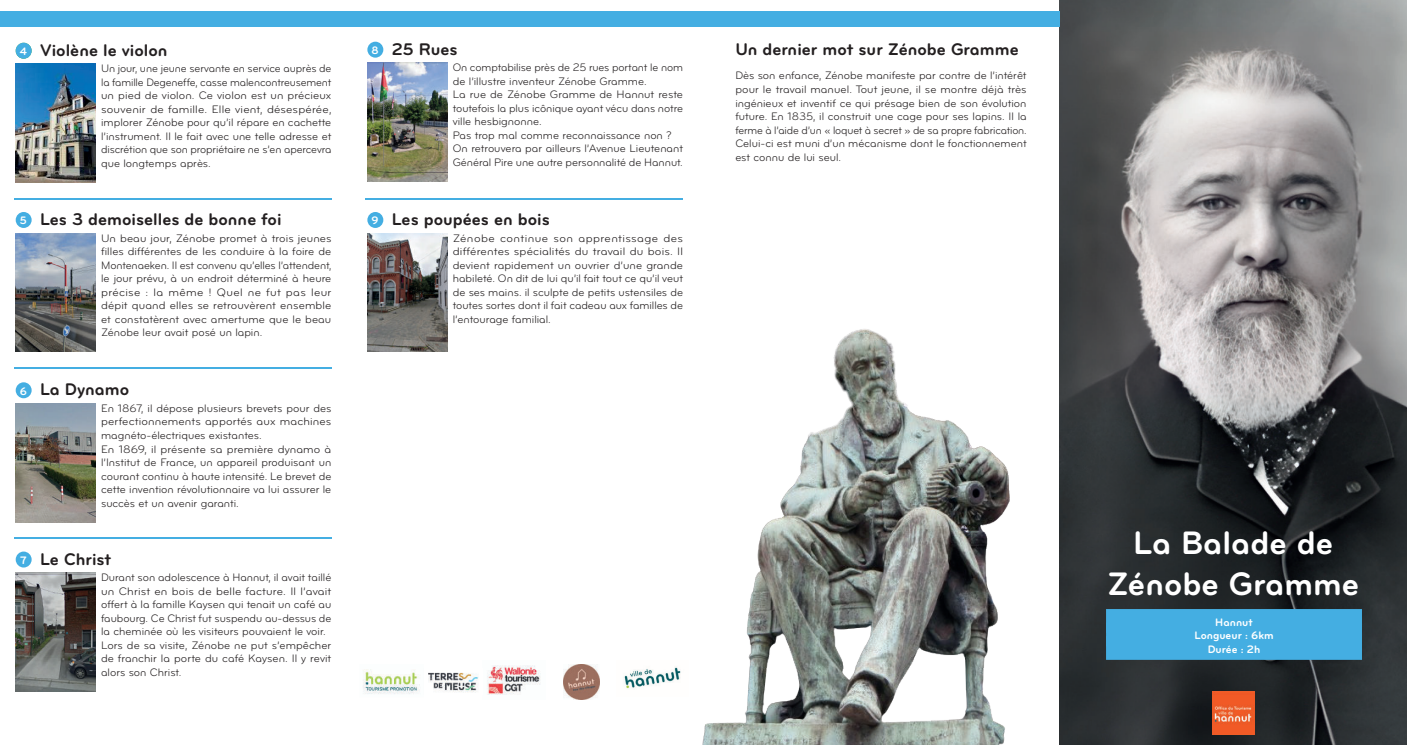
<style>
.page{position:relative;width:1407px;height:745px;background:#fff}
.page>*{position:absolute;margin:0;border:0;box-sizing:border-box;transform-origin:0 0}
.t1{font:33.75px/40.5px "Bryant Bold Alternate";color:#fff;text-align:center}
.t2{font:17.5px "Bryant Bold Alternate";color:#231f20}
.t3{font:11.25px/13.5px "Bryant Regular Alternate";color:#231f20;text-align:justify}
.t4{font:11.25px/13.5px "Bryant Regular Alternate";color:#231f20;text-align:justify;scale:1.05 1}
.t5{font:11.25px/13.5px "Bryant Bold Alternate";color:#fff;text-align:center}
.t6{font:700 11.25px "Bryant";color:#fff}
</style>
<div class="page">
<img style="left:1059px;top:0;width:348px;height:744px">
<img style="left:1212px;top:691px;width:42px;height:42px">
<div style="left:0;top:11px;width:1059px;height:16px;background:#44aee2"></div>
<div style="left:16px;top:212px;width:16px;height:16px;background:#44aee2;border-radius:50%"></div>
<div style="left:16px;top:43px;width:16px;height:16px;background:#44aee2;border-radius:50%"></div>
<div style="left:16px;top:382px;width:16px;height:16px;background:#44aee2;border-radius:50%"></div>
<div style="left:16px;top:551px;width:16px;height:16px;background:#44aee2;border-radius:50%"></div>
<div style="left:367px;top:42px;width:16px;height:16px;background:#44aee2;border-radius:50%"></div>
<div style="left:367px;top:212px;width:16px;height:16px;background:#44aee2;border-radius:50%"></div>
<img style="left:16px;top:64px;width:79px;height:118px">
<img style="left:16px;top:233px;width:79px;height:118px">
<img style="left:16px;top:403px;width:79px;height:118px">
<img style="left:16px;top:572px;width:79px;height:118px">
<img style="left:367px;top:63px;width:80px;height:118px">
<img style="left:367px;top:233px;width:80px;height:118px">
<hr style="left:14px;top:198px;width:317px;height:1px;background:#44aee2">
<hr style="left:365px;top:198px;width:317px;height:1px;background:#44aee2">
<hr style="left:14px;top:367px;width:317px;height:1px;background:#44aee2">
<hr style="left:14px;top:537px;width:317px;height:1px;background:#44aee2">
<img style="left:702px;top:329px;width:308px;height:415px">
<div style="left:1106px;top:608px;width:256px;height:24px;background:#44aee2"></div>
<div style="left:1106px;top:622px;width:256px;height:24px;background:#44aee2"></div>
<div style="left:1106px;top:635px;width:256px;height:24px;background:#44aee2"></div>
<img style="left:363px;top:669px;width:57px;height:25px">
<img style="left:623px;top:667px;width:58px;height:22px">
<img style="left:487px;top:665px;width:54px;height:30px">
<img style="left:563px;top:664px;width:36px;height:35px">
<img style="left:428px;top:672px;width:51px;height:20px">
<p class="t6" style="left:20px;top:44px;width:9px">4</p>
<p class="t6" style="left:19px;top:44px;width:9px">D</p>
<h2 class="t2" style="left:40px;top:43px;width:129px">Violène le violon</h2>
<p class="t6" style="left:371px;top:43px;width:9px">8</p>
<h2 class="t2" style="left:392px;top:42px;width:67px">25 Rues</h2>
<h2 class="t2" style="left:735px;top:42px;width:285px">Un dernier mot sur Zénobe Gramme</h2>
<p class="t3" style="left:101px;top:63px;width:232px">Un jour, une jeune servante en service auprès de la famille Degeneffe, casse malencontreusement un pied de violon. Ce violon est un précieux souvenir de famille. Elle vient, désespérée, implorer Zénobe pour qu’il répare en cachette l’instrument. Il le fait avec une telle adresse et discrétion que son propriétaire ne s’en apercevra que longtemps après.</p>
<p class="t3" style="left:453px;top:62px;width:232px;text-align:left">On comptabilise près de 25 rues portant le nom de l’illustre inventeur Zénobe Gramme.<br>La rue de Zénobe Gramme de Hannut reste toutefois la plus icônique ayant vécu dans notre ville hesbignonne.<br>Pas trop mal comme reconnaissance non ?<br>On retrouvera par ailleurs l’Avenue Lieutenant Général Pire une autre personnalité de Hannut.</p>
<p class="t3" style="left:735px;top:70px;width:293px">Dès son enfance, Zénobe manifeste par contre de l’intérêt pour le travail manuel. Tout jeune, il se montre déjà très ingénieux et inventif ce qui présage bien de son évolution future. En 1835, il construit une cage pour ses lapins. Il la ferme à l’aide d’un « loquet à secret » de sa propre fabrication.<br>Celui-ci est muni d’un mécanisme dont le fonctionnement est connu de lui seul.</p>
<p class="t6" style="left:20px;top:213px;width:9px">5</p>
<h2 class="t2" style="left:40px;top:212px;width:243px">Les 3 demoiselles de bonne foi</h2>
<p class="t6" style="left:371px;top:213px;width:9px">9</p>
<h2 class="t2" style="left:392px;top:212px;width:159px">Les poupées en bois</h2>
<p class="t3" style="left:101px;top:232px;width:232px">Un beau jour, Zénobe promet à trois jeunes filles différentes de les conduire à la foire de Montenaeken. Il est convenu qu’elles l’attendent, le jour prévu, à un endroit déterminé à heure précise : la même ! Quel ne fut pas leur dépit quand elles se retrouvèrent ensemble et constatèrent avec amertume que le beau Zénobe leur avait posé un lapin.</p>
<p class="t4" style="left:453px;top:232px;width:221px">Zénobe continue son apprentissage des différentes spécialités du travail du bois. Il devient rapidement un ouvrier d’une grande habileté. On dit de lui qu’il fait tout ce qu’il veut de ses mains. il sculpte de petits ustensiles de toutes sortes dont il fait cadeau aux familles de l’entourage familial.</p>
<p class="t6" style="left:20px;top:384px;width:9px">6</p>
<h2 class="t2" style="left:40px;top:382px;width:91px">La Dynamo</h2>
<p class="t3" style="left:101px;top:402px;width:232px;text-align:left">En 1867, il dépose plusieurs brevets pour des perfectionnements apportés aux machines magnéto-électriques existantes.<br>En 1869, il présente sa première dynamo à l’Institut de France, un appareil produisant un courant continu à haute intensité. Le brevet de cette invention révolutionnaire va lui assurer le succès et un avenir garanti.</p>
<p class="t6" style="left:20px;top:553px;width:8px">7</p>
<h2 class="t2" style="left:40px;top:551px;width:73px">Le Christ</h2>
<p class="t3" style="left:101px;top:571px;width:232px;text-align:left">Durant son adolescence à Hannut, il avait taillé un Christ en bois de belle facture. Il l’avait offert à la famille Kaysen qui tenait un café au faubourg. Ce Christ fut suspendu au-dessus de la cheminée où les visiteurs pouvaient le voir.<br>Lors de sa visite, Zénobe ne put s’empêcher de franchir la porte du café Kaysen. Il y revit alors son Christ.</p>
<h1 class="t1" style="left:1107px;top:524px;width:254px">La Balade de<br>Zénobe Gramme</h1>
<p class="t5" style="left:1194px;top:615px;width:81px">Hannut<br>Longueur : 6km<br>Durée : 2h</p>
</div>
